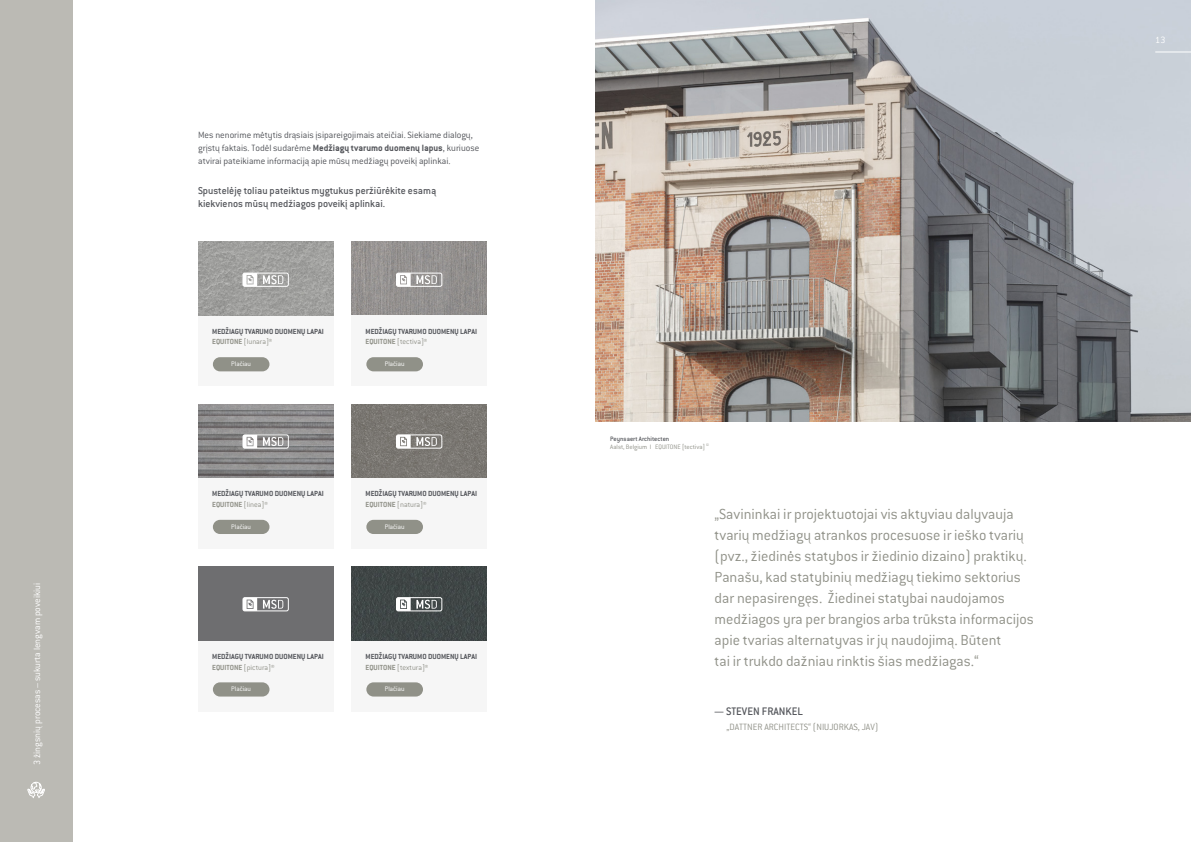
<style>
.page{position:relative;width:1191px;height:842px;background:#fff}
.page>*{position:absolute;margin:0;border:0;box-sizing:border-box;transform-origin:0 0}
.t1{font:300 16px/21px "ITC Conduit LTCE";color:#909188}
.t2{font:500 12px "ITC Conduit LTCE";color:#54565b}
.t3{font:500 11px/13px "ITC Conduit LTCE";color:#54565b}
.t4{font:300 10px/13px "ITC Conduit LTCE";color:#54565b}
.t5{font:300 10px "ITC Conduit LTCE";color:#fff}
.t6{font:300 10px "ITC Conduit LTCE";color:#909188}
.t7{font:700 8.1px/10.8px "ITC Conduit LTCE";color:#54565b}
.t8{font:300 7.3px "ITC Conduit LTCE";color:#fff}
.t9{font:300 7px/8px "ITC Conduit LTCE";color:#909188}
.s1{font-weight:700}
.s2{color:#909188}
.s3{font-weight:300;color:#909188}
.s4{font-weight:500;color:#54565b}
</style>
<div class="page">
<div style="left:0;top:0;width:72px;height:842px;background:#bbbab4"></div>
<svg style="left:27px;top:782px;width:18px;height:16px"></svg>
<img style="left:595px;top:0;width:596px;height:421px">
<hr style="left:1155px;top:52px;width:36px;height:1px;background:#fff">
<img style="left:351px;top:404px;width:136px;height:74px">
<img style="left:351px;top:567px;width:136px;height:74px">
<img style="left:198px;top:404px;width:135px;height:74px">
<div style="left:198px;top:316px;width:135px;height:70px;background:#f6f6f6"></div>
<img style="left:198px;top:241px;width:135px;height:75px">
<div style="left:198px;top:478px;width:135px;height:71px;background:#f6f6f6"></div>
<div style="left:198px;top:641px;width:135px;height:71px;background:#f6f6f6"></div>
<img style="left:351px;top:241px;width:136px;height:74px">
<div style="left:351px;top:316px;width:135px;height:70px;background:#f6f6f6"></div>
<div style="left:351px;top:478px;width:135px;height:71px;background:#f6f6f6"></div>
<div style="left:351px;top:641px;width:135px;height:71px;background:#f6f6f6"></div>
<div style="left:243px;top:273px;width:46px;height:14px;border:1px solid #fff;border-radius:2px"></div>
<svg style="left:263px;top:275px;width:20px;height:9px"></svg>
<svg style="left:243px;top:273px;width:14px;height:13px"></svg>
<div style="left:243px;top:435px;width:46px;height:13px;border:1px solid #fff;border-radius:2px"></div>
<svg style="left:263px;top:437px;width:20px;height:9px"></svg>
<svg style="left:243px;top:435px;width:14px;height:13px"></svg>
<div style="left:243px;top:597px;width:46px;height:14px;border:1px solid #fff;border-radius:2px"></div>
<svg style="left:263px;top:600px;width:20px;height:9px"></svg>
<svg style="left:243px;top:598px;width:14px;height:13px"></svg>
<div style="left:396px;top:273px;width:46px;height:14px;border:1px solid #fff;border-radius:2px"></div>
<svg style="left:396px;top:273px;width:41px;height:13px"></svg>
<div style="left:396px;top:435px;width:46px;height:13px;border:1px solid #fff;border-radius:2px"></div>
<svg style="left:396px;top:435px;width:41px;height:13px"></svg>
<div style="left:396px;top:597px;width:46px;height:14px;border:1px solid #fff;border-radius:2px"></div>
<svg style="left:396px;top:598px;width:41px;height:13px"></svg>
<div style="left:213px;top:357px;width:56px;height:14px;background:#909188;border-radius:7px"></div>
<div style="left:213px;top:520px;width:56px;height:14px;background:#909188;border-radius:7px"></div>
<div style="left:213px;top:682px;width:56px;height:14px;background:#909188;border-radius:7px"></div>
<div style="left:366px;top:357px;width:57px;height:14px;background:#909188;border-radius:7px"></div>
<div style="left:366px;top:520px;width:57px;height:14px;background:#909188;border-radius:7px"></div>
<div style="left:366px;top:682px;width:57px;height:14px;background:#909188;border-radius:7px"></div>
<p class="t5" style="left:31px;top:765px;width:184px;rotate:-90deg">3 žingsnių procesas – sukurta lengvam poveikiui</p>
<p class="t4" style="left:198px;top:129px;width:283px">Mes nenorime mėtytis drąsiais įsipareigojimais ateičiai. Siekiame dialogų, grįstų faktais. Todėl sudarėme <span class="s1">Medžiagų tvarumo duomenų lapus</span>, kuriuose atvirai pateikiame informaciją apie mūsų medžiagų poveikį aplinkai.</p>
<p class="t3" style="left:198px;top:184px;width:240px">Spustelėję toliau pateiktus mygtukus peržiūrėkite esamą kiekvienos mūsų medžiagos poveikį aplinkai.</p>
<p class="t7" style="left:212px;top:325px;width:113px">MEDŽIAGŲ TVARUMO DUOMENŲ LAPAI<br><span class="s2">EQUITONE</span> <span class="s3">[lunara]®</span></p>
<p class="t8" style="left:231px;top:360px;width:21px">Plačiau</p>
<p class="t7" style="left:365px;top:325px;width:113px">MEDŽIAGŲ TVARUMO DUOMENŲ LAPAI<br><span class="s2">EQUITONE</span> <span class="s3">[tectiva]®</span></p>
<p class="t8" style="left:385px;top:360px;width:21px">Plačiau</p>
<p class="t7" style="left:212px;top:488px;width:113px">MEDŽIAGŲ TVARUMO DUOMENŲ LAPAI<br><span class="s2">EQUITONE</span> <span class="s3">[linea]®</span></p>
<p class="t8" style="left:231px;top:522px;width:21px">Plačiau</p>
<p class="t7" style="left:365px;top:488px;width:113px">MEDŽIAGŲ TVARUMO DUOMENŲ LAPAI<br><span class="s2">EQUITONE</span> <span class="s3">[natura]®</span></p>
<p class="t8" style="left:385px;top:522px;width:21px">Plačiau</p>
<p class="t7" style="left:212px;top:651px;width:113px">MEDŽIAGŲ TVARUMO DUOMENŲ LAPAI<br><span class="s2">EQUITONE</span> <span class="s3">[pictura]®</span></p>
<p class="t8" style="left:231px;top:685px;width:21px">Plačiau</p>
<p class="t7" style="left:365px;top:651px;width:113px">MEDŽIAGŲ TVARUMO DUOMENŲ LAPAI<br><span class="s2">EQUITONE</span> <span class="s3">[textura]®</span></p>
<p class="t8" style="left:385px;top:685px;width:21px">Plačiau</p>
<p class="t5" style="left:1155px;top:34px;width:12px">13</p>
<p class="t9" style="left:610px;top:434px;width:100px"><span class="s4">Peynsaert Architecten<br></span>Aalst, Belgium I EQUITONE [tectiva] <sup>©</sup></p>
<p class="t1" style="left:714px;top:503px;width:321px">„Savininkai ir projektuotojai vis aktyviau dalyvauja tvarių medžiagų atrankos procesuose ir ieško tvarių (pvz., žiedinės statybos ir žiedinio dizaino) praktikų.<br>Panašu, kad statybinių medžiagų tiekimo sektorius dar nepasirengęs. Žiedinei statybai naudojamos medžiagos yra per brangios arba trūksta informacijos apie tvarias alternatyvas ir jų naudojimą. Būtent<br>tai ir trukdo dažniau rinktis šias medžiagas.“</p>
<p class="t2" style="left:714px;top:705px;width:90px">— STEVEN FRANKEL</p>
<p class="t6" style="left:726px;top:722px;width:153px">„DATTNER ARCHITECTS“ (NIUJORKAS, JAV)</p>
</div>
